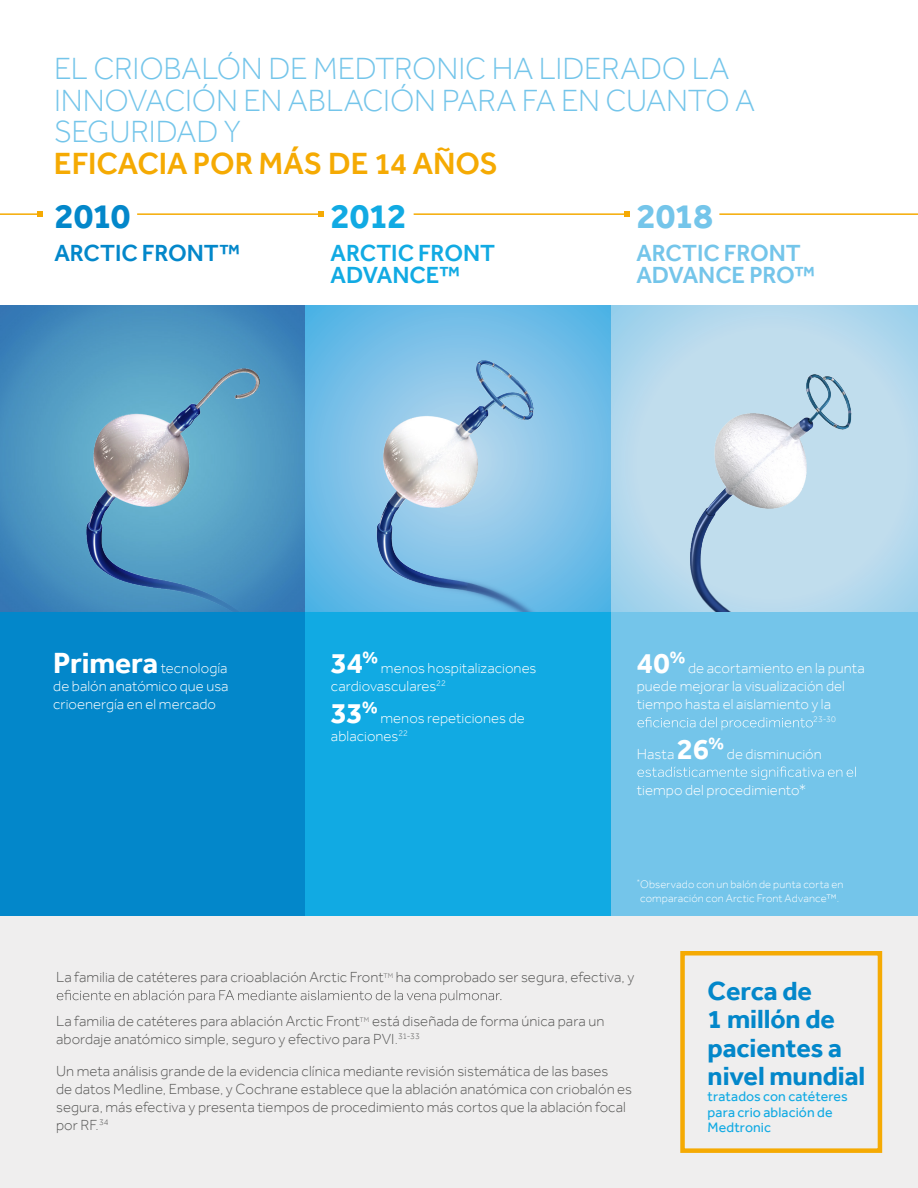
<style>
.page{position:relative;width:918px;height:1188px;background:#fff}
.page>*{position:absolute;margin:0;border:0;box-sizing:border-box;transform-origin:0 0}
.t1{font:700 36px "Effra";color:#0387ca}
.t2{font:700 36px "Effra";color:#11aae3}
.t3{font:700 36px "Effra";color:#74c5ea}
.t4{font:300 31.5px/31.5px "Effra";letter-spacing:-.005em;color:#74c5ea}
.t5{font:500 31.5px "Effra";color:#f5aa03}
.t6{font:700 30px "Effra";color:#fff}
.t7{font:700 27px/28.5px "Effra";letter-spacing:-.005em;color:#0387ca}
.t8{font:500 24px/22.5px "Effra";letter-spacing:-.01em;color:#74c5ea}
.t9{font:500 24px/22.5px "Effra";color:#11aae3}
.t10{font:500 24px "Effra";letter-spacing:-.01em;color:#0387ca}
.t11{font:300 15px/18px "Effra";letter-spacing:.005em;color:#575756}
.t12{font:300 15px/18px "Effra";letter-spacing:.005em;color:#fff}
.t13{font:14.1px/15.8px "Effra";letter-spacing:.005em;color:#11aae3}
.t14{font:300 11.25px/13.5px "Effra";letter-spacing:.015em;color:#fff;text-align:center}
.t15{font:300 8.7px "Effra";color:#fff}
.s1{font-weight:700;font-size:30px}
</style>
<div class="page">
<hr style="left:719px;top:213px;width:199px;height:2px;background:#f5aa03">
<div style="left:0;top:609px;width:308px;height:307px;background:#0387ca"></div>
<div style="left:306px;top:609px;width:307px;height:307px;background:#11aae3"></div>
<div style="left:612px;top:609px;width:306px;height:307px;background:#74c5ea"></div>
<img style="left:0;top:305px;width:918px;height:307px">
<div style="left:0;top:916px;width:918px;height:272px;background:#efeeee"></div>
<svg style="left:57px;top:990px;width:444px;height:13px"></svg>
<svg style="left:637px;top:717px;width:176px;height:13px"></svg>
<svg style="left:637px;top:767px;width:219px;height:13px"></svg>
<div style="left:680px;top:951px;width:202px;height:202px;border:4px solid #f5aa03"></div>
<img style="left:87px;top:368px;width:178px;height:244px">
<img style="left:358px;top:327px;width:223px;height:285px">
<img style="left:662px;top:366px;width:226px;height:246px">
<hr style="left:137px;top:213px;width:184px;height:2px;background:#f5aa03">
<svg style="left:318px;top:211px;width:6px;height:6px"></svg>
<hr style="left:0;top:213px;width:40px;height:2px;background:#f5aa03">
<svg style="left:37px;top:211px;width:6px;height:6px"></svg>
<hr style="left:414px;top:213px;width:213px;height:2px;background:#f5aa03">
<svg style="left:624px;top:211px;width:6px;height:6px"></svg>
<h2 class="t4" style="left:54px;top:53px;width:703px">EL CRIOBALÓN DE MEDTRONIC HA LIDERADO LA<br>INNOVACIÓN EN ABLACIÓN PARA FA EN CUANTO A<br>SEGURIDAD Y</h2>
<h2 class="t5" style="left:54px;top:144px;width:446px">EFICACIA POR MÁS DE 14 AÑOS</h2>
<h1 class="t1" style="left:54px;top:194px;width:78px">2010</h1>
<h3 class="t10" style="left:54px;top:239px;width:187px">ARCTIC FRONT™</h3>
<h1 class="t2" style="left:331px;top:194px;width:78px">2012</h1>
<h3 class="t9" style="left:331px;top:241px;width:166px">ARCTIC FRONT<br>ADVANCE™</h3>
<h1 class="t3" style="left:636px;top:194px;width:78px">2018</h1>
<h3 class="t8" style="left:636px;top:241px;width:180px">ARCTIC FRONT<br>ADVANCE PRO™</h3>
<p class="t12" style="left:53px;top:659px;width:177px;text-align:justify"><span class="s1">Primera</span> tecnología de balón anatómico que usa crioenergía en el mercado</p>
<h3 class="t6" style="left:331px;top:645px;width:49px">34<sup>%</sup></h3>
<p class="t12" style="left:331px;top:659px;width:207px;text-indent:50px">menos hospitalizaciones cardiovasculares<sup>22</sup></p>
<h3 class="t6" style="left:331px;top:694px;width:48px">33<sup>%</sup></h3>
<p class="t12" style="left:331px;top:709px;width:195px;text-indent:50px">menos repeticiones de ablaciones<sup>22</sup></p>
<h3 class="t6" style="left:637px;top:645px;width:50px">40<sup>%</sup></h3>
<p class="t12" style="left:637px;top:659px;width:229px;text-indent:51px">de acortamiento en la punta puede mejorar la visualización del tiempo hasta el aislamiento y la</p>
<p class="t15" style="left:813px;top:714px;width:24px">23-30</p>
<p class="t12" style="left:637px;top:745px;width:187px">Hasta <span class="s1">26</span><sup>%</sup> de disminución</p>
<p class="t12" style="left:637px;top:781px;width:171px">tiempo del procedimiento*</p>
<p class="t14" style="left:637px;top:878px;width:208px"><sup>*</sup>Observado con un balón de punta corta en comparación con Arctic Front Advance™.</p>
<p class="t11" style="left:56px;top:968px;width:580px">La familia de catéteres para crioablación Arctic Front<sup>TM</sup> ha comprobado ser segura, efectiva, y</p>
<p class="t11" style="left:56px;top:1012px;width:550px">La familia de catéteres para ablación Arctic Front<sup>TM</sup> está diseñada de forma única para un abordaje anatómico simple, seguro y efectivo para PVI.<sup>31-33</sup></p>
<p class="t11" style="left:56px;top:1062px;width:578px">Un meta análisis grande de la evidencia clínica mediante revisión sistemática de las bases<br>de datos Medline, Embase, y Cochrane establece que la ablación anatómica con criobalón es segura, más efectiva y presenta tiempos de procedimiento más cortos que la ablación focal por RF.<sup>34</sup></p>
<h3 class="t7" style="left:708px;top:976px;width:159px">Cerca de<br>1 millón de pacientes a nivel mundial</h3>
<p class="t13" style="left:708px;top:1088px;width:142px">tratados con catéteres para crio ablación de<br>Medtronic</p>
</div>
